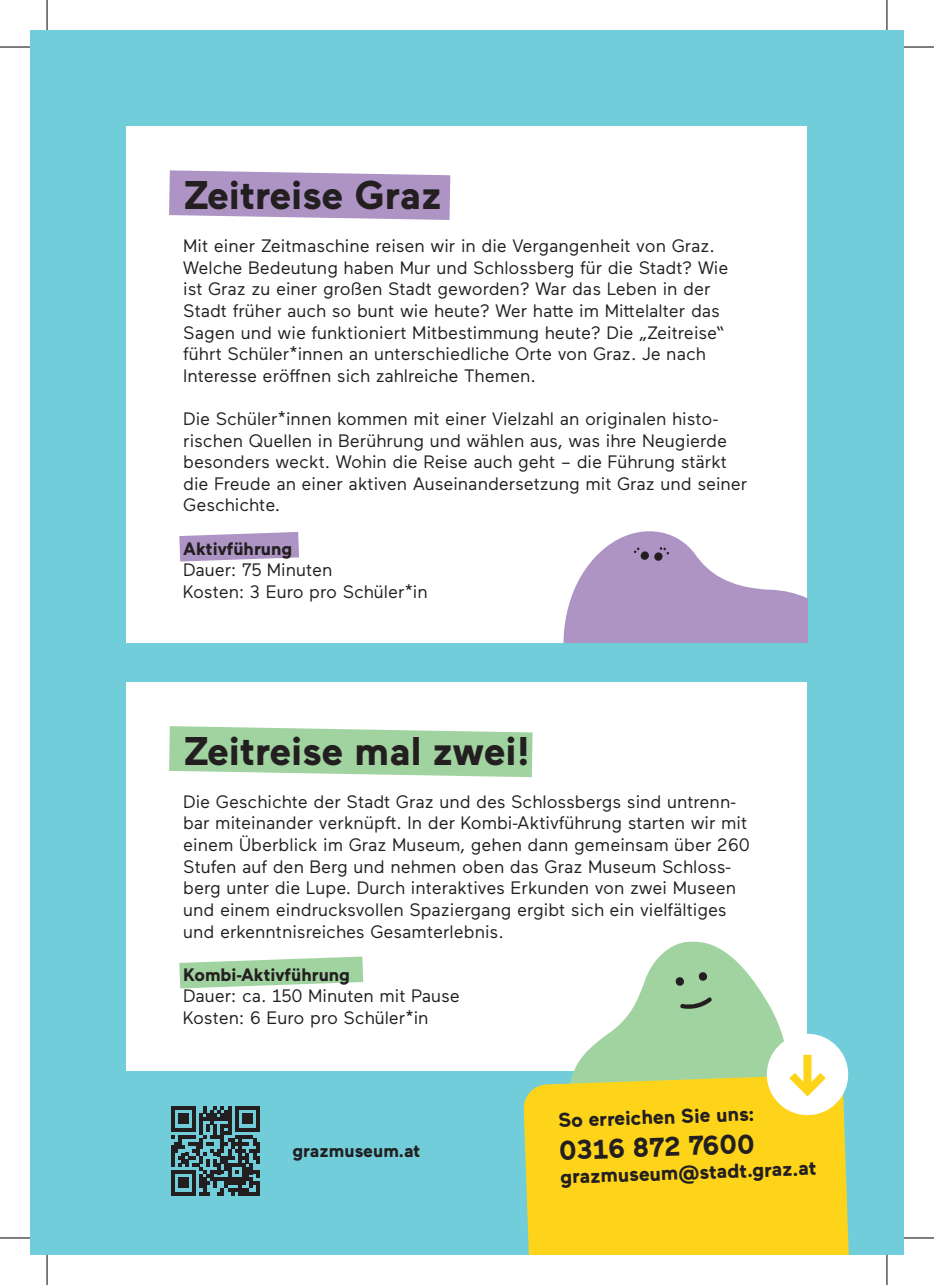
<style>
.page{position:relative;width:934px;height:1285px;background:#fff}
.page>*{position:absolute;margin:0;border:0;box-sizing:border-box;transform-origin:0 0}
.t1{font:700 58.6px "Maax";color:#fed41a}
.t2{font:700 40px "Maax";color:#231f20}
.t3{font:700 27px "Maax";color:#231f20}
.t4{font:700 20px "Maax";color:#231f20}
.t5{font:18px/21.6px "Maax";color:#231f20}
.t6{font:700 18px "Maax";color:#231f20}
</style>
<div class="page">
<div style="left:30px;top:30px;width:873px;height:1225px;background:#71cdda"></div>
<div style="left:126px;top:682px;width:681px;height:388px;background:#fff"></div>
<svg style="left:564px;top:941px;width:220px;height:133px;fill:#a1d3a0"></svg>
<svg style="left:673px;top:975px;width:13px;height:12px"></svg>
<svg style="left:696px;top:970px;width:13px;height:12px"></svg>
<svg style="left:678px;top:996px;width:34px;height:14px"></svg>
<div style="left:523px;top:1074px;width:325px;height:181px;background:#fed41a"></div>
<svg style="left:171px;top:1106px;width:89px;height:89px"></svg>
<div style="left:126px;top:126px;width:681px;height:516px;background:#fff"></div>
<svg style="left:563px;top:531px;width:244px;height:111px"></svg>
<svg style="left:179px;top:532px;width:120px;height:29px;background:#b7a1cc"></svg>
<svg style="left:179px;top:956px;width:184px;height:32px"></svg>
<svg style="left:169px;top:170px;width:281px;height:50px;background:#b59fcb"></svg>
<svg style="left:169px;top:726px;width:363px;height:51px;background:#acd8ab"></svg>
<div style="left:766px;top:1033px;width:81px;height:82px;background:#fff;border-radius:50%"></div>
<hr style="left:0;top:47px;width:30px;height:1px;background:#000">
<hr style="left:903px;top:47px;width:30px;height:1px;background:#000">
<hr style="left:0;top:1237px;width:30px;height:1px;background:#000">
<hr style="left:903px;top:1237px;width:30px;height:1px;background:#000">
<hr style="left:47px;top:0;width:1px;height:30px;background:#000">
<hr style="left:47px;top:1255px;width:1px;height:30px;background:#000">
<hr style="left:886px;top:0;width:1px;height:30px;background:#000">
<hr style="left:886px;top:1255px;width:1px;height:30px;background:#000">
<h2 class="t2" style="left:183px;top:168px;width:260px">Zeitreise Graz</h2>
<p class="t5" style="left:183px;top:234px;width:546px">Mit einer Zeitmaschine reisen wir in die Vergangenheit von Graz.<br>Welche Bedeutung haben Mur und Schlossberg für die Stadt? Wie ist Graz zu einer großen Stadt geworden? War das Leben in der Stadt früher auch so bunt wie heute? Wer hatte im Mittelalter das Sagen und wie funktioniert Mitbestimmung heute? Die „Zeitreise“ führt Schüler*innen an unterschiedliche Orte von Graz. Je nach Interesse eröffnen sich zahlreiche Themen.</p>
<p class="t5" style="left:183px;top:407px;width:565px">Die Schüler*innen kommen mit einer Vielzahl an originalen histo&shy;rischen Quellen in Berührung und wählen aus, was ihre Neugierde besonders weckt. Wohin die Reise auch geht – die Führung stärkt die Freude an einer aktiven Auseinandersetzung mit Graz und seiner Geschichte.</p>
<p class="t6" style="left:183px;top:536px;width:111px">Aktivführung</p>
<p class="t5" style="left:183px;top:558px;width:246px">Dauer: 75 Minuten<br>Kosten: 3 Euro pro Schüler*in</p>
<h2 class="t2" style="left:183px;top:724px;width:348px">Zeitreise mal zwei!</h2>
<p class="t5" style="left:183px;top:790px;width:568px">Die Geschichte der Stadt Graz und des Schlossbergs sind untrenn&shy;bar miteinander verknüpft. In der Kombi-Aktivführung starten wir mit einem Überblick im Graz Museum, gehen dann gemeinsam über 260<br>Stufen auf den Berg und nehmen oben das Graz Museum Schloss&shy;berg unter die Lupe. Durch interaktives Erkunden von zwei Museen und einem eindrucksvollen Spaziergang ergibt sich ein vielfältiges und erkenntnisreiches Gesamterlebnis.</p>
<p class="t6" style="left:183px;top:962px;width:168px">Kombi-Aktivführung</p>
<p class="t5" style="left:183px;top:984px;width:278px">Dauer: ca. 150 Minuten mit Pause<br>Kosten: 6 Euro pro Schüler*in</p>
<h1 class="t1" style="left:849px;top:1052px;width:49px;rotate:90deg">→</h1>
<p class="t6" style="left:292px;top:1139px;width:129px">grazmuseum.at</p>
<p class="t4" style="left:557px;top:1107px;width:197px;rotate:-2deg">So erreichen Sie uns:</p>
<h3 class="t3" style="left:558px;top:1132px;width:197px;rotate:-2deg">0316 872 7600</h3>
<p class="t4" style="left:559px;top:1163px;width:257px;rotate:-2deg">grazmuseum@stadt.graz.at</p>
</div>
